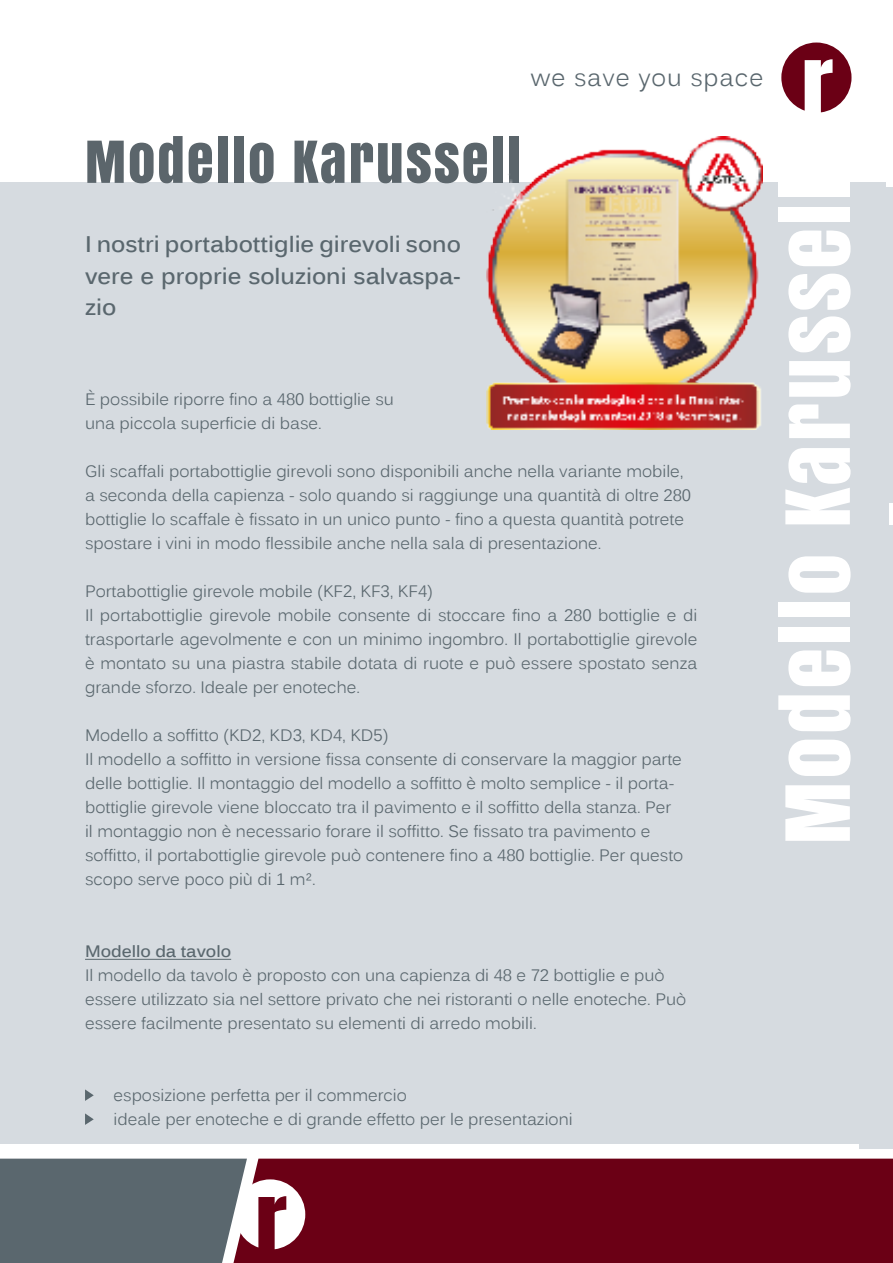
<style>
.page{position:relative;width:893px;height:1263px;background:#fff}
.page>*{position:absolute;margin:0;border:0;box-sizing:border-box;transform-origin:0 0}
.t1{font:82.95px "Anton";letter-spacing:.04em;color:#fff}
.t2{font:54.3px "Anton";letter-spacing:.04em;color:#5b656b}
.t3{font:24px "Kalinga";letter-spacing:.04em;color:#5a676e}
.t4{font:700 22.5px/31.5px "Kalinga";color:#5a676e;text-align:justify}
.t5{font:16.5px/24px "Kalinga";color:#5a676e}
.t6{font:700 16.5px "Kalinga";color:#5a676e}
</style>
<div class="page">
<div style="left:860px;top:187px;width:33px;height:961px;background:#d6dbe0"></div>
<hr style="left:889px;top:504px;width:4px;height:21px;background:#fff">
<div style="left:0;top:183px;width:886px;height:961px;background:#d6dbe0"></div>
<hr style="left:85px;top:959px;width:146px;height:1px;background:#5a676e">
<svg style="left:85px;top:1089px;width:9px;height:12px"></svg>
<svg style="left:85px;top:1113px;width:9px;height:12px"></svg>
<div style="left:305px;top:1158px;width:588px;height:105px;background:#6b0015"></div>
<svg style="left:0;top:1158px;width:305px;height:105px;background:#6f6d75"></svg>
<img style="left:486px;top:137px;width:276px;height:292px">
<svg style="left:781px;top:43px;width:70px;height:69px"></svg>
<p class="t3" style="left:530px;top:62px;width:235px">we save you space</p>
<p class="t2" style="left:85px;top:119px;width:437px">MODELLO KARUSSELL</p>
<p class="t4" style="left:85px;top:230px;width:377px">I nostri portabottiglie girevoli sono vere e proprie soluzioni salvaspa&shy;zio</p>
<p class="t5" style="left:85px;top:389px;width:310px">È possibile riporre fino a 480 bottiglie su</p>
<p class="t5" style="left:85px;top:413px;width:238px">una piccola superficie di base.</p>
<p class="t5" style="left:85px;top:461px;width:608px">Gli scaffali portabottiglie girevoli sono disponibili anche nella variante mobile, a seconda della capienza - solo quando si raggiunge una quantità di oltre 280 bottiglie lo scaffale è fissato in un unico punto - fino a questa quantità potrete spostare i vini in modo flessibile anche nella sala di presentazione.</p>
<p class="t5" style="left:85px;top:581px;width:350px">Portabottiglie girevole mobile (KF2, KF3, KF4)</p>
<p class="t5" style="left:85px;top:605px;width:614px;text-align:justify">Il portabottiglie girevole mobile consente di stoccare fino a 280 bottiglie e di trasportarle agevolmente e con un minimo ingombro. Il portabottiglie girevole è montato su una piastra stabile dotata di ruote e può essere spostato senza grande sforzo. Ideale per enoteche.</p>
<p class="t5" style="left:85px;top:725px;width:305px">Modello a soffitto (KD2, KD3, KD4, KD5)</p>
<p class="t5" style="left:85px;top:749px;width:600px">Il modello a soffitto in versione fissa consente di conservare la maggior parte delle bottiglie. Il montaggio del modello a soffitto è molto semplice - il porta&shy;bottiglie girevole viene bloccato tra il pavimento e il soffitto della stanza. Per<br>il montaggio non è necessario forare il soffitto. Se fissato tra pavimento e soffitto, il portabottiglie girevole può contenere fino a 480 bottiglie. Per questo scopo serve poco più di 1 m².</p>
<p class="t1" style="left:752px;top:844px;width:667px;rotate:-90deg">MODELLO KARUSSELL</p>
<p class="t6" style="left:85px;top:940px;width:148px">Modello da tavolo</p>
<p class="t5" style="left:85px;top:965px;width:603px">Il modello da tavolo è proposto con una capienza di 48 e 72 bottiglie e può essere utilizzato sia nel settore privato che nei ristoranti o nelle enoteche. Può essere facilmente presentato su elementi di arredo mobili.</p>
<p class="t5" style="left:114px;top:1085px;width:295px">esposizione perfetta per il commercio</p>
<p class="t5" style="left:114px;top:1109px;width:461px">ideale per enoteche e di grande effetto per le presentazioni</p>
</div>
